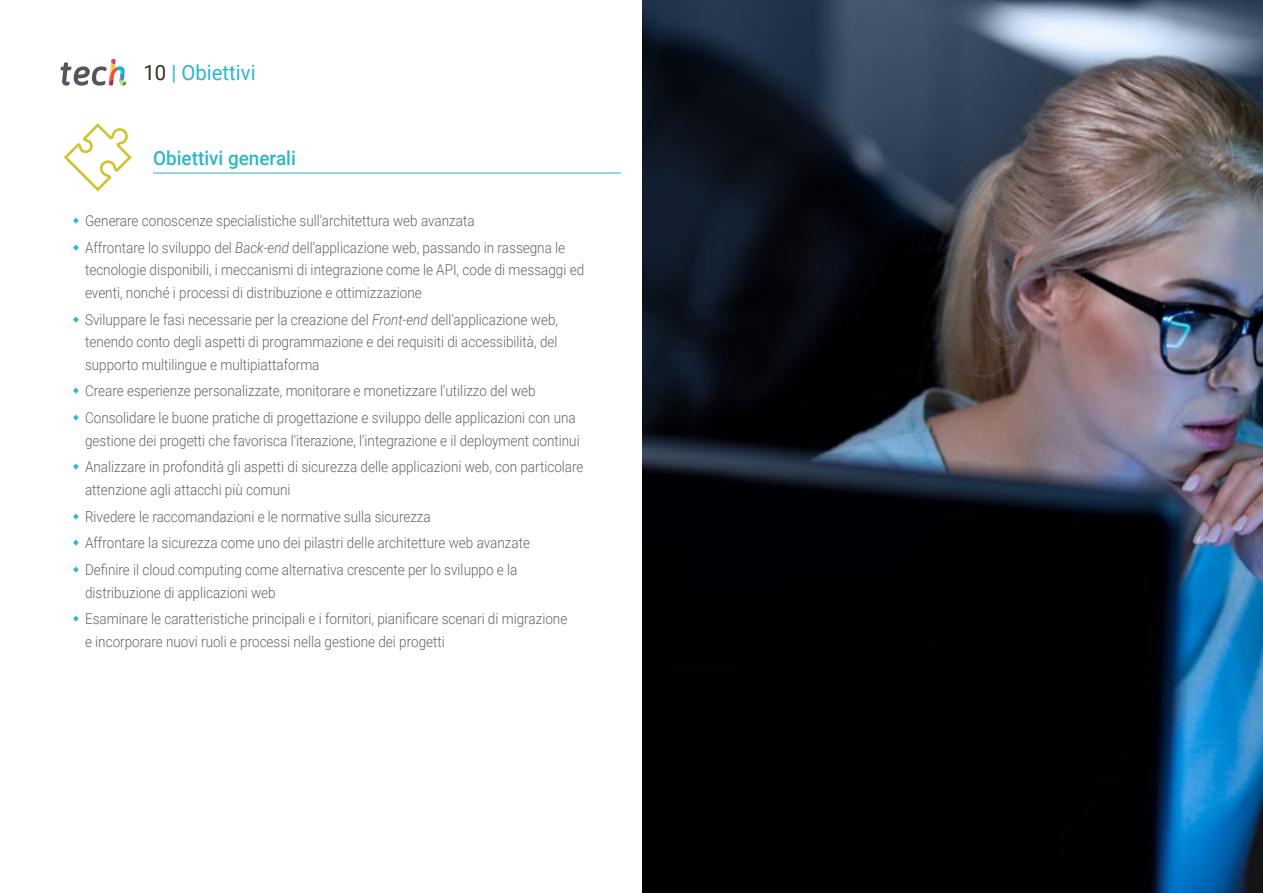
<style>
.page{position:relative;width:1263px;height:893px;background:#fff}
.page>*{position:absolute;margin:0;border:0;box-sizing:border-box;transform-origin:0 0}
.t1{font:21px "Roboto";color:#2db8c5}
.t2{font:500 19.5px "Roboto";color:#2db8c5}
.t3{font:300 15px/26.7px "Roboto";color:#61646a;scale:.9 1}
.s1{color:#312e20}
.s2{font-style:italic}
</style>
<div class="page">
<svg style="left:64px;top:123px;width:68px;height:68px"></svg>
<svg style="left:61px;top:59px;width:65px;height:27px"></svg>
<img style="left:642px;top:0;width:621px;height:893px">
<h1 class="t1" style="left:144px;top:57px;width:114px"><span class="s1">10</span> | Obiettivi</h1>
<h2 class="t2" style="left:153px;top:144px;width:144px">Obiettivi generali</h2>
<p class="t3" style="left:85px;top:207px;width:535px">Generare conoscenze specialistiche sull'architettura web avanzata<br>Affrontare lo sviluppo del <span class="s2">Back-end</span> dell'applicazione web, passando in rassegna le</p>
<p class="t3" style="left:85px;top:258px;width:556px;line-height:22.5px">tecnologie disponibili, i meccanismi di integrazione come le API, code di messaggi ed eventi, nonché i processi di distribuzione e ottimizzazione</p>
<p class="t3" style="left:85px;top:307px;width:527px;line-height:22.5px;text-align:justify">Sviluppare le fasi necessarie per la creazione del <span class="s2">Front-end</span> dell'applicazione web, tenendo conto degli aspetti di programmazione e dei requisiti di accessibilità, del supporto multilingue e multipiattaforma</p>
<p class="t3" style="left:85px;top:377px;width:547px">Creare esperienze personalizzate, monitorare e monetizzare l'utilizzo del web<br>Consolidare le buone pratiche di progettazione e sviluppo delle applicazioni con una</p>
<p class="t3" style="left:85px;top:426px;width:555px">gestione dei progetti che favorisca l'iterazione, l'integrazione e il deployment continui<br>Analizzare in profondità gli aspetti di sicurezza delle applicazioni web, con particolare</p>
<p class="t3" style="left:85px;top:476px;width:496px">attenzione agli attacchi più comuni<br>Rivedere le raccomandazioni e le normative sulla sicurezza<br>Affrontare la sicurezza come uno dei pilastri delle architetture web avanzate Definire il cloud computing come alternativa crescente per lo sviluppo e la</p>
<p class="t3" style="left:85px;top:578px;width:537px">distribuzione di applicazioni web<br>Esaminare le caratteristiche principali e i fornitori, pianificare scenari di migrazione</p>
<p class="t3" style="left:85px;top:628px;width:401px">e incorporare nuovi ruoli e processi nella gestione dei progetti</p>
</div>
